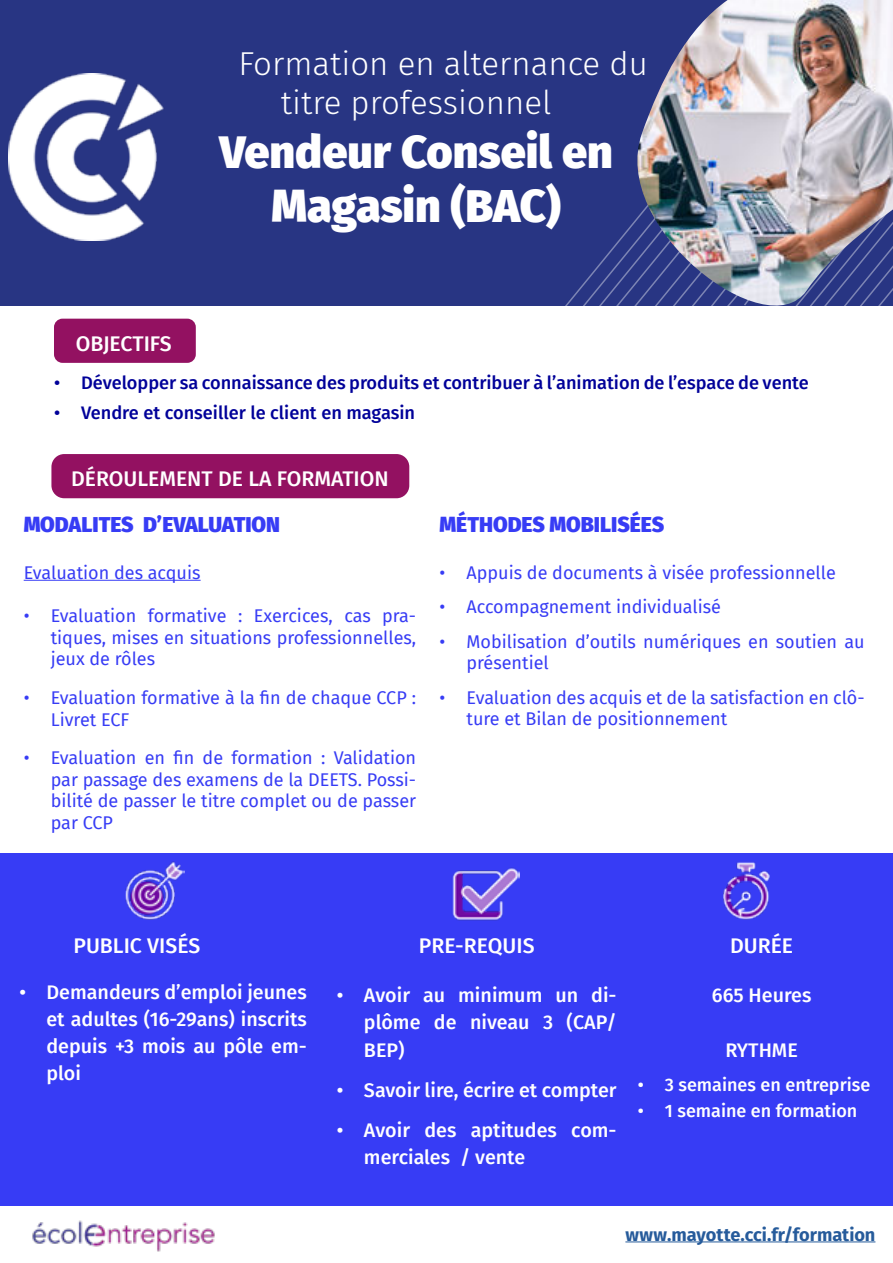
<style>
.page{position:relative;width:893px;height:1263px;background:#fff}
.page>*{position:absolute;margin:0;border:0;box-sizing:border-box;transform-origin:0 0}
.t1{font:900 45px/54px "Fira Sans";color:#fff;text-align:center}
.t2{font:300 33px/39.6px "Fira Sans";color:#fff}
.t3{font:500 21.15px "Fira Sans";color:#fff}
.t4{font:900 21.15px "Fira Sans";color:#373cf5}
.t5{font:500 19.65px/27.3px "Fira Sans";color:#fff;text-align:justify}
.t6{font:500 18.15px "Fira Sans";color:#009}
.t7{font:700 18.15px "Fira Sans";letter-spacing:-.005em;color:#265b9b}
.t8{font:18px/21.6px "Fira Sans";color:#373cf5}
.t9{font:500 18px "Fira Sans";color:#fff}
</style>
<div class="page">
<div style="left:0;top:853px;width:893px;height:352px;background:#373cf5"></div>
<div style="left:0;top:0;width:893px;height:306px;background:#283583"></div>
<svg style="left:565px;top:219px;width:71px;height:87px"></svg>
<img style="left:636px;top:0;width:257px;height:306px">
<hr style="left:24px;top:580px;width:177px;height:1px;background:#373cf5">
<img style="left:125px;top:861px;width:60px;height:59px">
<img style="left:723px;top:862px;width:47px;height:58px">
<img style="left:452px;top:867px;width:67px;height:54px">
<hr style="left:625px;top:1241px;width:250px;height:1px;background:#265b9b">
<img style="left:9px;top:73px;width:155px;height:167px">
<div style="left:51px;top:454px;width:358px;height:44px;background:#931161;border-radius:13px"></div>
<div style="left:54px;top:319px;width:142px;height:44px;background:#931161;border-radius:9px"></div>
<img style="left:32px;top:1220px;width:183px;height:32px">
<p class="t3" style="left:76px;top:328px;width:98px">OBJECTIFS</p>
<h2 class="t2" style="left:281px;top:43px;width:368px;text-indent:-42px">Formation en alternance du titre professionnel</h2>
<h1 class="t1" style="left:220px;top:125px;width:395px">Vendeur Conseil en<br>Magasin (BAC)</h1>
<p class="t6" style="left:54px;top:370px;width:756px">• Développer sa connaissance des produits et contribuer à l’animation de l’espace de vente</p>
<p class="t6" style="left:54px;top:400px;width:363px">• Vendre et conseiller le client en magasin</p>
<p class="t3" style="left:71px;top:464px;width:319px">DÉROULEMENT DE LA FORMATION</p>
<p class="t4" style="left:24px;top:510px;width:258px">MODALITES D’EVALUATION</p>
<p class="t8" style="left:24px;top:562px;width:178px">Evaluation des acquis</p>
<p class="t8" style="left:51px;top:605px;width:367px;text-align:justify;text-indent:-27px">• Evaluation formative : Exercices, cas pra&shy;tiques, mises en situations professionnelles, jeux de rôles</p>
<p class="t8" style="left:51px;top:687px;width:367px;text-indent:-27px">• Evaluation formative à la fin de chaque CCP :<br>Livret ECF</p>
<p class="t8" style="left:51px;top:747px;width:367px;text-align:justify;text-indent:-27px">• Evaluation en fin de formation : Validation par passage des examens de la DEETS. Possi&shy;bilité de passer le titre complet ou de passer par CCP</p>
<p class="t4" style="left:439px;top:510px;width:226px">MÉTHODES MOBILISÉES</p>
<p class="t8" style="left:439px;top:562px;width:398px">• Appuis de documents à visée professionnelle</p>
<p class="t8" style="left:439px;top:596px;width:283px">• Accompagnement individualisé</p>
<p class="t8" style="left:466px;top:630px;width:400px;text-indent:-27px">• Mobilisation d’outils numériques en soutien au présentiel</p>
<p class="t8" style="left:466px;top:686px;width:400px;text-indent:-27px">• Evaluation des acquis et de la satisfaction en clô&shy;ture et Bilan de positionnement</p>
<p class="t3" style="left:73px;top:930px;width:128px">PUBLIC VISÉS</p>
<p class="t5" style="left:46px;top:978px;width:262px;text-indent:-27px">• Demandeurs d’emploi jeunes et adultes (16-29ans) inscrits depuis +3 mois au pôle em&shy;ploi</p>
<p class="t3" style="left:419px;top:930px;width:117px">PRE-REQUIS</p>
<p class="t5" style="left:364px;top:981px;width:254px;text-indent:-27px">• Avoir au minimum un di&shy;plôme de niveau 3 (CAP/ BEP)</p>
<p class="t5" style="left:337px;top:1076px;width:281px">• Savoir lire, écrire et compter</p>
<p class="t5" style="left:364px;top:1116px;width:254px;text-indent:-27px">• Avoir des aptitudes com&shy;merciales / vente</p>
<p class="t3" style="left:730px;top:930px;width:65px">DURÉE</p>
<p class="t5" style="left:712px;top:981px;width:101px">665 Heures</p>
<p class="t5" style="left:725px;top:1036px;width:74px">RYTHME</p>
<p class="t9" style="left:638px;top:1072px;width:234px">• 3 semaines en entreprise</p>
<p class="t9" style="left:638px;top:1097px;width:221px">• 1 semaine en formation</p>
<p class="t7" style="left:625px;top:1221px;width:251px">www.mayotte.cci.fr/formation</p>
</div>
